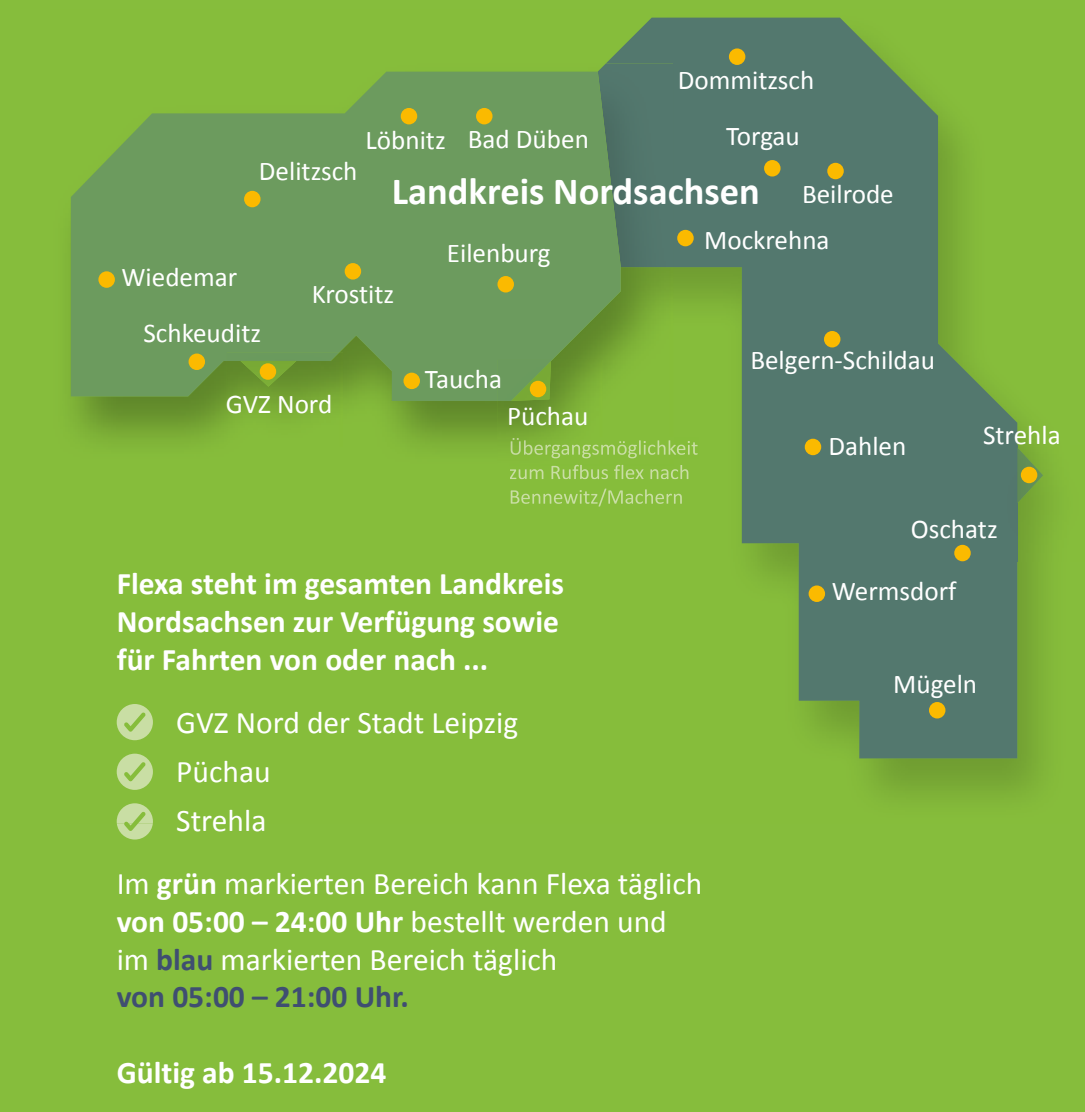
<style>
.page{position:relative;width:1085px;height:1112px;background:#fff}
.page>*{position:absolute;margin:0;border:0;box-sizing:border-box;transform-origin:0 0}
.t1{font:700 38.5px "Calibri";color:#fff}
.t2{font:31.5px/37.8px "Calibri";color:#fff}
.t3{font:700 31.5px/37.8px "Calibri";color:#fff}
.t4{font:26.95px "Calibri";color:#fff}
.s1{font-weight:700}
.s2{font-weight:700;color:#3f4e71}
</style>
<div class="page">
<div style="left:0;top:0;width:1084px;height:1111px;background:#86bd3c"></div>
<img style="left:116px;top:17px;width:927px;height:806px">
<svg style="left:605px;top:18px;width:411px;height:740px;fill:#53786e"></svg>
<img style="left:70px;top:218px;width:602px;height:247px">
<img style="left:116px;top:63px;width:556px;height:338px">
<svg style="left:71px;top:71px;width:549px;height:330px;background:#6e9d58"></svg>
<div style="left:98px;top:271px;width:17px;height:17px;background:#fbba00;border-radius:50%"></div>
<div style="left:188px;top:353px;width:17px;height:17px;background:#fbba00;border-radius:50%"></div>
<div style="left:244px;top:191px;width:16px;height:16px;background:#fbba00;border-radius:50%"></div>
<div style="left:344px;top:263px;width:17px;height:16px;background:#fbba00;border-radius:50%"></div>
<div style="left:403px;top:372px;width:17px;height:17px;background:#fbba00;border-radius:50%"></div>
<div style="left:497px;top:276px;width:17px;height:16px;background:#fbba00;border-radius:50%"></div>
<div style="left:400px;top:108px;width:17px;height:16px;background:#fbba00;border-radius:50%"></div>
<div style="left:476px;top:108px;width:16px;height:16px;background:#fbba00;border-radius:50%"></div>
<div style="left:677px;top:230px;width:16px;height:16px;background:#fbba00;border-radius:50%"></div>
<div style="left:728px;top:48px;width:17px;height:17px;background:#fbba00;border-radius:50%"></div>
<div style="left:763px;top:160px;width:17px;height:16px;background:#fbba00;border-radius:50%"></div>
<div style="left:827px;top:163px;width:16px;height:16px;background:#fbba00;border-radius:50%"></div>
<div style="left:823px;top:331px;width:17px;height:16px;background:#fbba00;border-radius:50%"></div>
<div style="left:804px;top:438px;width:17px;height:17px;background:#fbba00;border-radius:50%"></div>
<div style="left:953px;top:544px;width:17px;height:17px;background:#fbba00;border-radius:50%"></div>
<div style="left:808px;top:585px;width:16px;height:16px;background:#fbba00;border-radius:50%"></div>
<div style="left:928px;top:701px;width:17px;height:17px;background:#fbba00;border-radius:50%"></div>
<img style="left:996px;top:446px;width:56px;height:115px">
<img style="left:1016px;top:447px;width:26px;height:56px">
<img style="left:227px;top:353px;width:116px;height:94px">
<img style="left:227px;top:361px;width:103px;height:1px">
<img style="left:227px;top:353px;width:112px;height:8px">
<img style="left:240px;top:362px;width:56px;height:24px">
<img style="left:240px;top:361px;width:56px;height:1px">
<img style="left:497px;top:360px;width:105px;height:104px">
<svg style="left:497px;top:401px;width:14px;height:1px"></svg>
<img style="left:497px;top:360px;width:55px;height:41px">
<img style="left:511px;top:361px;width:39px;height:40px">
<div style="left:1020px;top:466px;width:16px;height:17px;background:#fbba00;border-radius:50%"></div>
<div style="left:529px;top:380px;width:17px;height:17px;background:#fbba00;border-radius:50%"></div>
<div style="left:259px;top:363px;width:17px;height:16px;background:#fbba00;border-radius:50%"></div>
<img style="left:117px;top:703px;width:36px;height:37px">
<img style="left:117px;top:753px;width:36px;height:36px">
<svg style="left:117px;top:823px;width:36px;height:16px"></svg>
<img style="left:117px;top:803px;width:36px;height:20px">
<img style="left:672px;top:438px;width:26px;height:20px">
<img style="left:510px;top:438px;width:162px;height:20px">
<img style="left:509px;top:464px;width:180px;height:15px">
<img style="left:509px;top:464px;width:163px;height:1px">
<img style="left:510px;top:488px;width:171px;height:18px">
<p class="t4" style="left:121px;top:258px;width:117px">Wiedemar</p>
<p class="t4" style="left:259px;top:152px;width:100px">Delitzsch</p>
<p class="t4" style="left:677px;top:61px;width:138px">Dommitzsch</p>
<p class="t4" style="left:726px;top:117px;width:75px">Torgau</p>
<p class="t4" style="left:801px;top:176px;width:93px">Beilrode</p>
<p class="t4" style="left:704px;top:221px;width:127px">Mockrehna</p>
<p class="t4" style="left:365px;top:120px;width:225px">Löbnitz Bad Düben</p>
<h1 class="t1" style="left:392px;top:164px;width:369px">Landkreis Nordsachsen</h1>
<p class="t4" style="left:447px;top:234px;width:105px">Eilenburg</p>
<p class="t4" style="left:311px;top:275px;width:84px">Krostitz</p>
<p class="t4" style="left:143px;top:314px;width:119px">Schkeuditz</p>
<p class="t4" style="left:226px;top:385px;width:108px">GVZ Nord</p>
<p class="t4" style="left:425px;top:360px;width:79px">Taucha</p>
<p class="t4" style="left:507px;top:397px;width:83px">Püchau</p>
<p class="t3" style="left:117px;top:563px;width:449px">Flexa steht im gesamten Landkreis<br>Nordsachsen zur Verfügung sowie für Fahrten von oder nach ...</p>
<p class="t2" style="left:176px;top:696px;width:343px;line-height:49px">GVZ Nord der Stadt Leipzig<br>Püchau<br>Strehla</p>
<p class="t2" style="left:117px;top:863px;width:587px">Im <span class="s1">grün</span> markierten Bereich kann Flexa täglich <span class="s1">von 05:00 – 24:00 Uhr</span> bestellt werden und im <span class="s2">blau</span> markierten Bereich täglich<br><span class="s2">von 05:00 – 21:00 Uhr.</span></p>
<p class="t3" style="left:117px;top:1051px;width:271px">Gültig ab 15.12.2024</p>
<p class="t4" style="left:750px;top:341px;width:186px">Belgern-Schildau</p>
<p class="t4" style="left:828px;top:427px;width:79px">Dahlen</p>
<p class="t4" style="left:982px;top:416px;width:79px">Strehla</p>
<p class="t4" style="left:910px;top:510px;width:88px">Oschatz</p>
<p class="t4" style="left:831px;top:572px;width:126px">Wermsdorf</p>
<p class="t4" style="left:892px;top:665px;width:85px">Mügeln</p>
</div>
